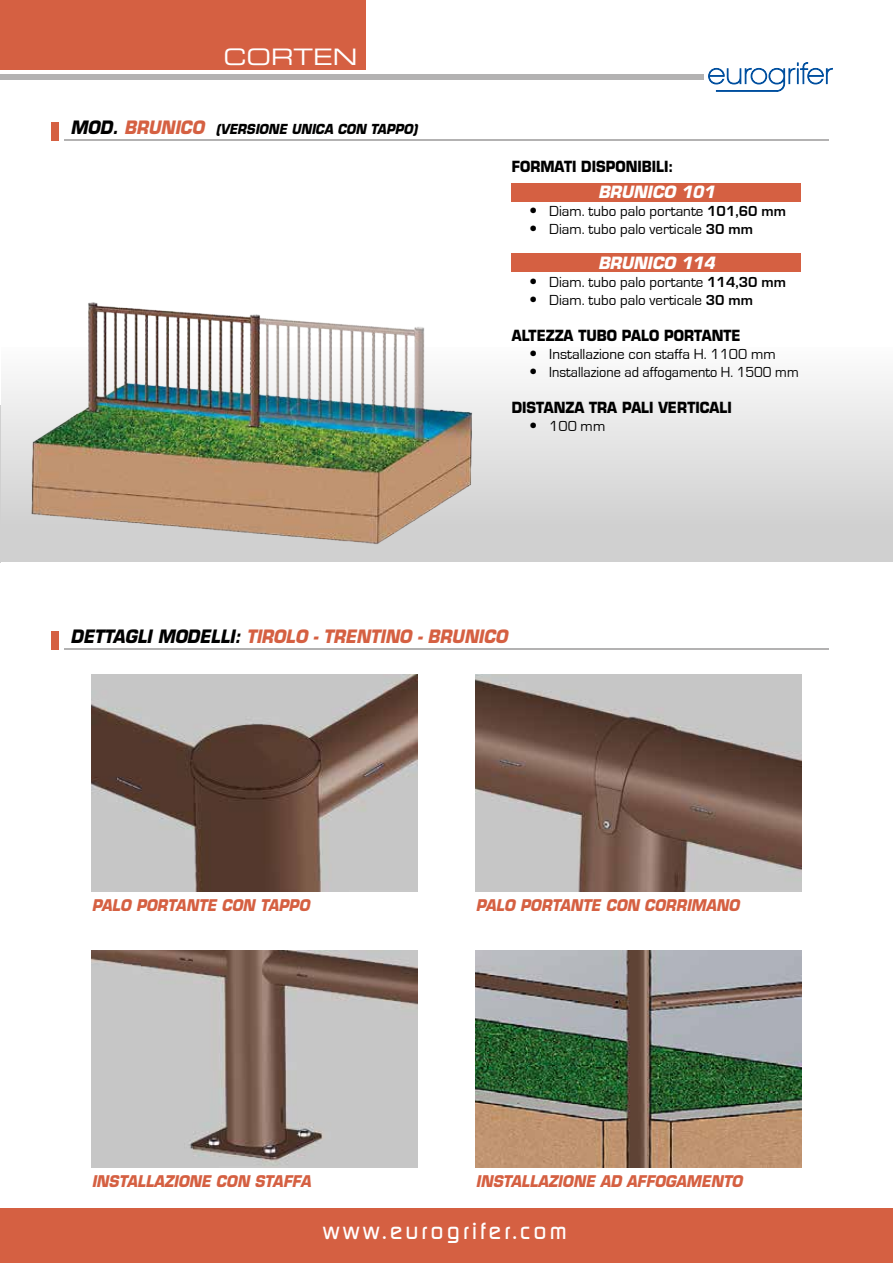
<style>
.page{position:relative;width:893px;height:1263px;background:#fff}
.page>*{position:absolute;margin:0;border:0;box-sizing:border-box;transform-origin:0 0}
.t1{font:500 22.65px "Digital";letter-spacing:.135em;color:#fff}
.t2{font:22.65px "Eurostile Extended Two";color:#fff}
.t3{font:italic 700 18px "Eurostile";color:#d56042;scale:.9 1}
.t4{font:italic 700 16.5px "Eurostile";color:#fff;scale:.95 1}
.t5{font:italic 700 15.75px "Eurostile";color:#d56042;scale:.9 1}
.t6{font:15px "Eurostile";color:#000}
.t7{font:700 15px "Eurostile";color:#000;scale:.9 1}
.t8{font:15px "Eurostile";color:#000;scale:.95 1}
.t9{font:italic 700 13.5px "Eurostile";color:#000;scale:.9 1}
.s1{font-size:18px}
.s2{font-size:18px;color:#d56042}
.s3{font-weight:700}
.s4{color:#000}
</style>
<div class="page">
<div style="left:0;top:1208px;width:893px;height:55px;background:#d56042"></div>
<div style="left:0;top:0;width:366px;height:70px;background:#d56042"></div>
<div style="left:0;top:74px;width:703px;height:5px;background:#b3b2b2"></div>
<svg style="left:708px;top:62px;width:125px;height:30px"></svg>
<hr style="left:65px;top:139px;width:764px;height:2px;background:#b3b2b2">
<div style="left:51px;top:122px;width:7px;height:19px;background:#d56042"></div>
<hr style="left:65px;top:648px;width:764px;height:2px;background:#b3b2b2">
<div style="left:51px;top:631px;width:7px;height:19px;background:#d56042"></div>
<img style="left:92px;top:675px;width:325px;height:217px">
<img style="left:92px;top:951px;width:325px;height:217px">
<img style="left:476px;top:675px;width:325px;height:217px">
<img style="left:476px;top:951px;width:325px;height:217px">
<div style="left:1px;top:347px;width:892px;height:215px;background:linear-gradient(to bottom,#fbfbfb,#cacaca)"></div>
<img style="left:25px;top:302px;width:456px;height:243px">
<div style="left:512px;top:183px;width:289px;height:18px;background:#d56042"></div>
<div style="left:512px;top:254px;width:289px;height:18px;background:#d56042"></div>
<h1 class="t2" style="left:223px;top:41px;width:135px">CORTEN</h1>
<p class="t9" style="left:71px;top:121px;width:387px"><span class="s1">MOD.</span> <span class="s2">BRUNICO</span> (VERSIONE UNICA CON TAPPO)</p>
<p class="t7" style="left:512px;top:157px;width:181px">FORMATI DISPONIBILI:</p>
<p class="t6" style="left:529px;top:203px;width:259px"><span class="s3">•</span> Diam. tubo palo portante <span class="s3">101,60 mm</span></p>
<p class="t6" style="left:529px;top:221px;width:226px"><span class="s3">•</span> Diam. tubo palo verticale <span class="s3">30 mm</span></p>
<p class="t6" style="left:529px;top:274px;width:259px"><span class="s3">•</span> Diam. tubo palo portante <span class="s3">114,30 mm</span></p>
<p class="t6" style="left:529px;top:292px;width:226px"><span class="s3">•</span> Diam. tubo palo verticale <span class="s3">30 mm</span></p>
<p class="t7" style="left:512px;top:327px;width:256px">ALTEZZA TUBO PALO PORTANTE</p>
<p class="t6" style="left:529px;top:346px;width:249px"><span class="s3">•</span> Installazione con staffa H. 1100 mm</p>
<p class="t8" style="left:529px;top:364px;width:286px"><span class="s3">•</span> Installazione ad affogamento H. 1500 mm</p>
<p class="t7" style="left:512px;top:399px;width:246px">DISTANZA TRA PALI VERTICALI</p>
<p class="t6" style="left:529px;top:418px;width:78px"><span class="s3">•</span> 100 mm</p>
<p class="t4" style="left:598px;top:182px;width:124px">BRUNICO 101</p>
<p class="t4" style="left:598px;top:253px;width:124px">BRUNICO 114</p>
<p class="t3" style="left:71px;top:625px;width:487px"><span class="s4">DETTAGLI MODELLI:</span> TIROLO - TRENTINO - BRUNICO</p>
<p class="t5" style="left:92px;top:895px;width:243px">PALO PORTANTE CON TAPPO</p>
<p class="t5" style="left:476px;top:895px;width:294px">PALO PORTANTE CON CORRIMANO</p>
<p class="t5" style="left:92px;top:1171px;width:245px">INSTALLAZIONE CON STAFFA</p>
<p class="t5" style="left:476px;top:1171px;width:298px">INSTALLAZIONE AD AFFOGAMENTO</p>
<h1 class="t1" style="left:323px;top:1218px;width:245px">www.eurogrifer.com</h1>
</div>
